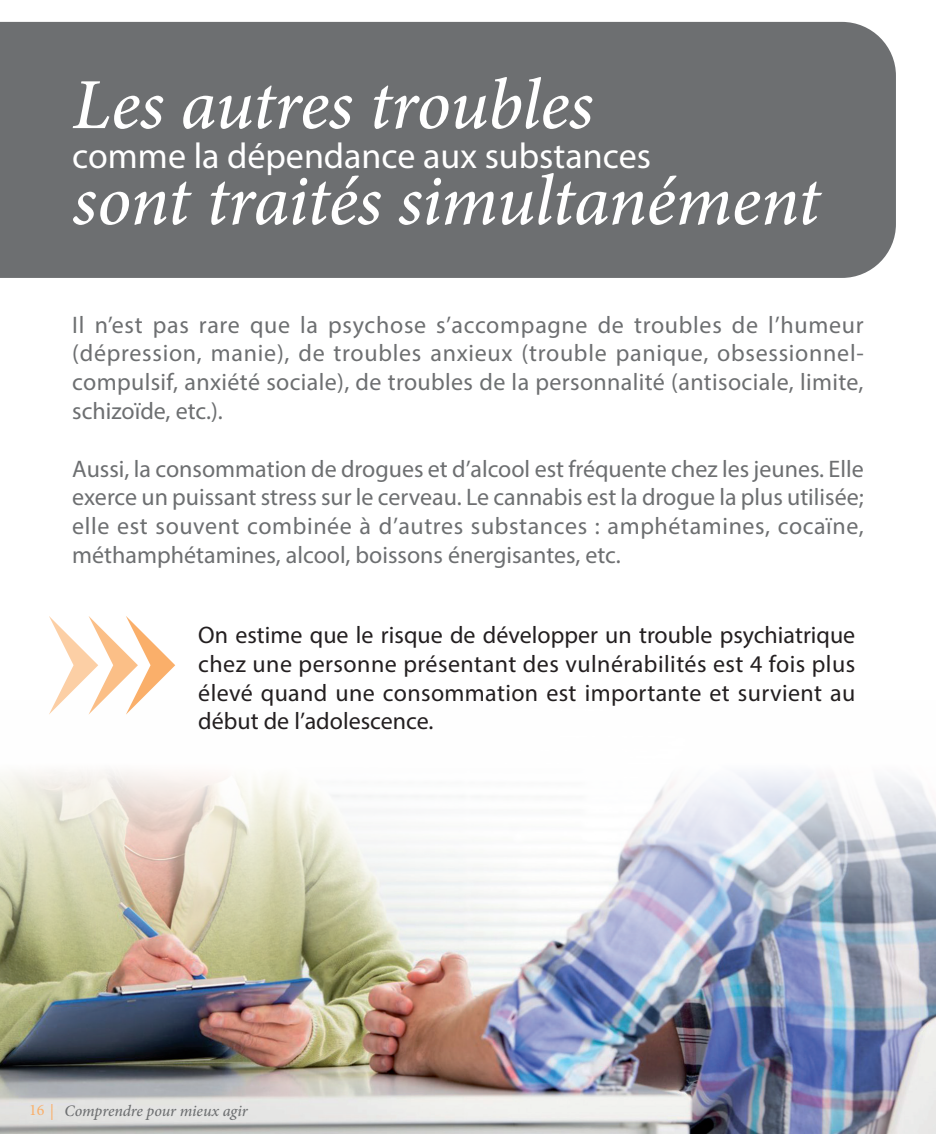
<style>
.page{position:relative;width:936px;height:1134px;background:#fff}
.page>*{position:absolute;margin:0;border:0;box-sizing:border-box;transform-origin:0 0}
.t1{font:italic 500 72px "Minion Pro";letter-spacing:-.01em;color:#fff}
.t2{font:36px "Myriad Pro";color:#fff}
.t3{font:24px/28.8px "Myriad Pro";color:#6d6f71;text-align:justify}
.t4{font:24px/28.8px "Myriad Pro";letter-spacing:.015em;color:#231f20;text-align:justify}
.t5{font:italic 500 16px "Minion Pro";letter-spacing:-.01em;color:#6d6f71}
.s1{font-weight:400;font-style:normal;color:#faaf6a}
.s2{color:#faaf6a}
</style>
<div class="page">
<img style="left:0;top:770px;width:936px;height:364px">
<div style="left:0;top:22px;width:896px;height:256px;background:#6d6f71"></div>
<svg style="left:49px;top:616px;width:126px;height:99px"></svg>
<h1 class="t1" style="left:72px;top:56px;width:522px">Les autres troubles</h1>
<h2 class="t2" style="left:72px;top:134px;width:580px">comme la dépendance aux substances</h2>
<h1 class="t1" style="left:72px;top:152px;width:749px">sont traités simultanément</h1>
<p class="t3" style="left:72px;top:310px;width:793px">Il n’est pas rare que la psychose s’accompagne de troubles de l’humeur (dépression, manie), de troubles anxieux (trouble panique, obsessionnel&shy;compulsif, anxiété sociale), de troubles de la personnalité (antisociale, limite, schizoïde, etc.).</p>
<p class="t3" style="left:72px;top:454px;width:793px">Aussi, la consommation de drogues et d’alcool est fréquente chez les jeunes. Elle exerce un puissant stress sur le cerveau. Le cannabis est la drogue la plus utilisée; elle est souvent combinée à d’autres substances : amphétamines, cocaïne, méthamphétamines, alcool, boissons énergisantes, etc.</p>
<p class="t4" style="left:198px;top:620px;width:659px">On estime que le risque de développer un trouble psychiatrique chez une personne présentant des vulnérabilités est 4 fois plus élevé quand une consommation est importante et survient au début de l’adolescence.</p>
<p class="t5" style="left:29px;top:1100px;width:220px"><span class="s1">16</span> <span class="s2">|</span> Comprendre pour mieux agir</p>
</div>
